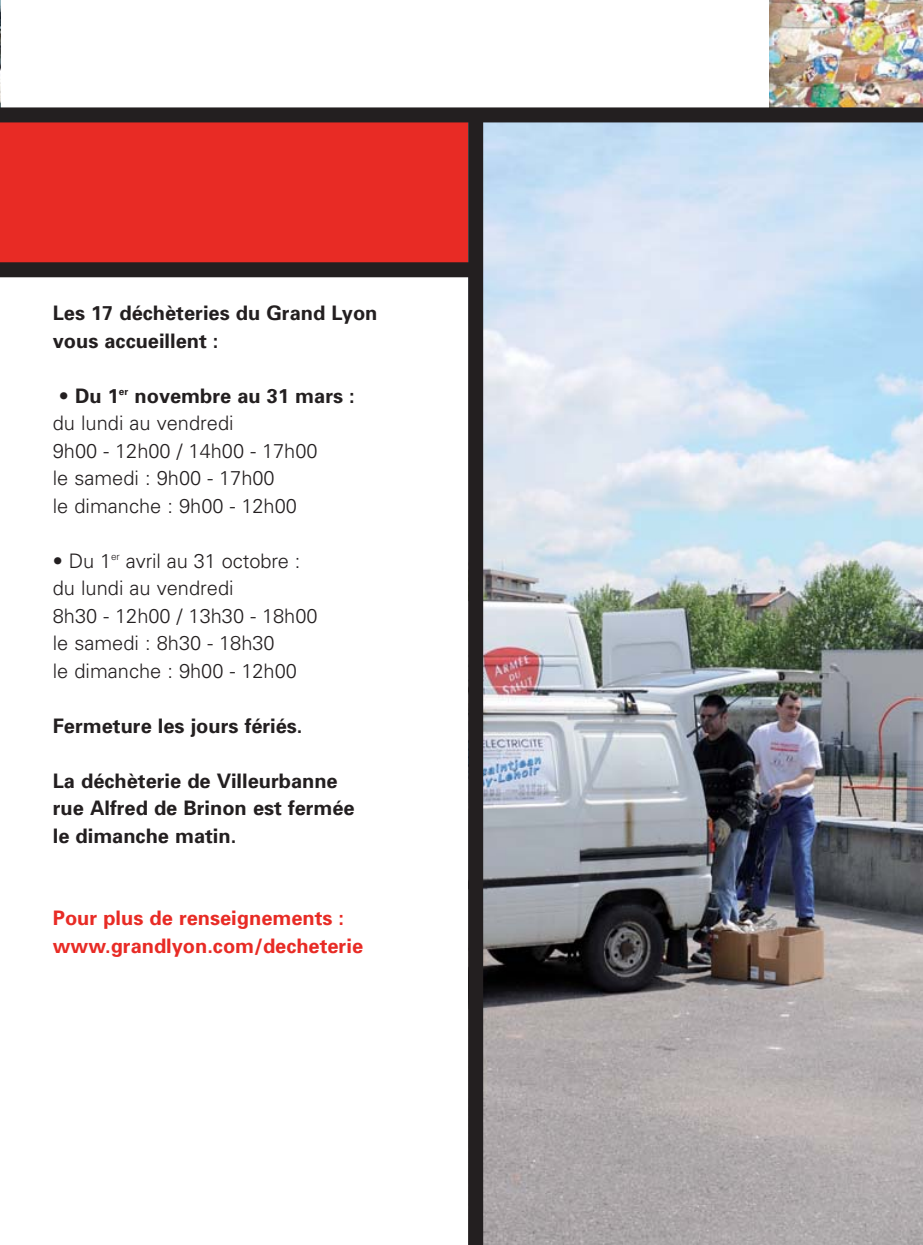
<style>
.page{position:relative;width:923px;height:1245px;background:#fff}
.page>*{position:absolute;margin:0;border:0;box-sizing:border-box;transform-origin:0 0}
.t1{font:300 20px/27.5px "Univers";color:#231f20}
.t2{font:700 20px/27.5px "Univers";color:#231f20}
.t3{font:700 20px/27.5px "Univers";color:#e82b25}
.s1{font-weight:700}
</style>
<div class="page">
<div style="left:0;top:110px;width:476px;height:158px;background:#e82b25"></div>
<img style="left:483px;top:122px;width:439px;height:1123px">
<img style="left:0;top:0;width:1px;height:107px">
<img style="left:769px;top:0;width:153px;height:107px">
<div style="left:0;top:262px;width:472px;height:15px;background:#231f20"></div>
<div style="left:468px;top:115px;width:15px;height:1130px;background:#231f20"></div>
<div style="left:0;top:107px;width:922px;height:15px;background:#231f20"></div>
<p class="t2" style="left:53px;top:301px;width:326px">Les 17 déchèteries du Grand Lyon vous accueillent :</p>
<p class="t1" style="left:53px;top:383px;width:303px;text-indent:6px">• <span class="s1">Du 1</span><sup>er</sup> <span class="s1">novembre au 31 mars : </span>du lundi au vendredi<br>9h00 - 12h00 / 14h00 - 17h00<br>le samedi : 9h00 - 17h00<br>le dimanche : 9h00 - 12h00</p>
<p class="t1" style="left:53px;top:548px;width:266px">• Du 1<sup>er</sup> avril au 31 octobre : du lundi au vendredi<br>8h30 - 12h00 / 13h30 - 18h00 le samedi : 8h30 - 18h30<br>le dimanche : 9h00 - 12h00</p>
<p class="t2" style="left:53px;top:713px;width:251px">Fermeture les jours fériés.</p>
<p class="t2" style="left:53px;top:768px;width:303px">La déchèterie de Villeurbanne rue Alfred de Brinon est fermée le dimanche matin.</p>
<p class="t3" style="left:53px;top:906px;width:312px">Pour plus de renseignements : www.grandlyon.com/decheterie</p>
</div>
